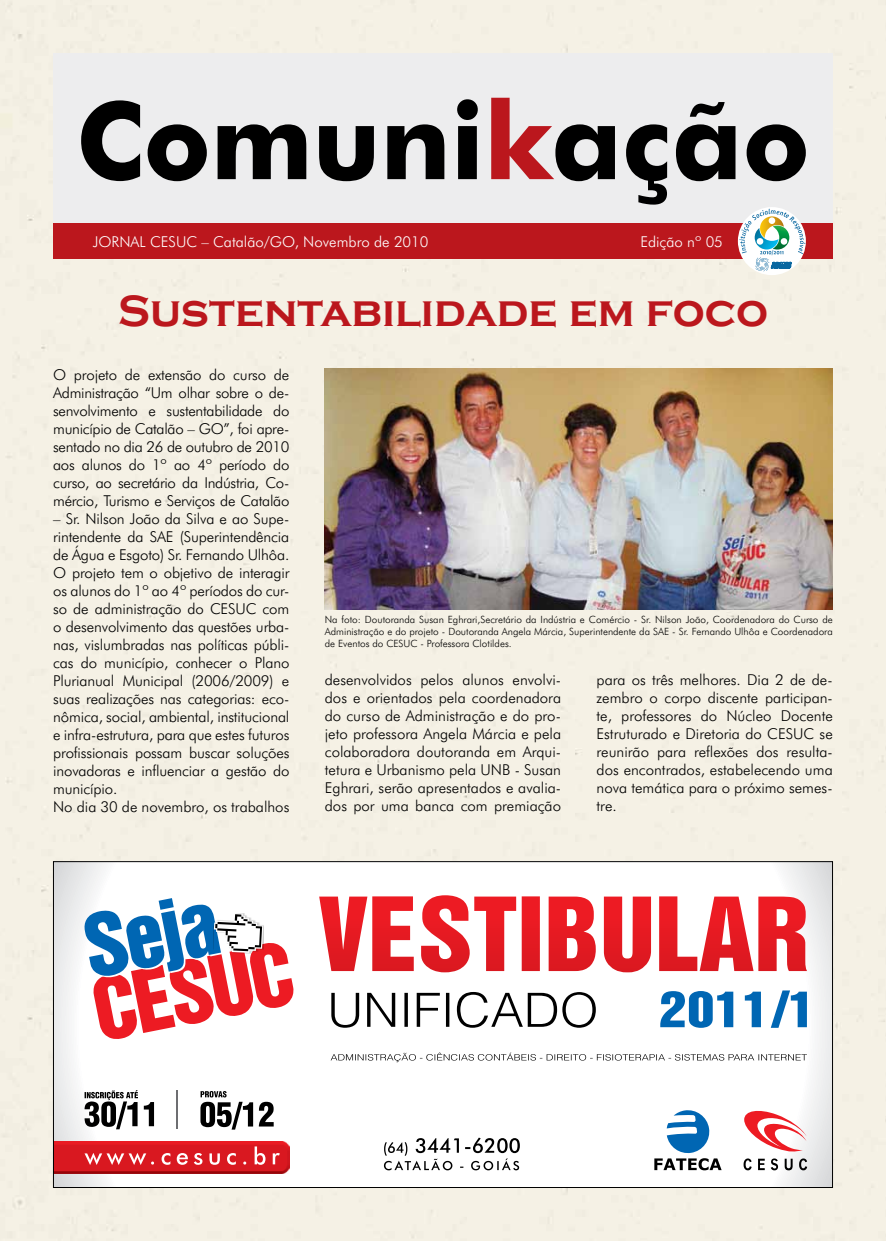
<style>
.page{position:relative;width:886px;height:1241px;background:#fff}
.page>*{position:absolute;margin:0;border:0;box-sizing:border-box;transform-origin:0 0}
.t1{font:700 107.5px "Futura BT";color:#000}
.t2{font:700 45px "Copperplate Gothic";color:#bb171d}
.t3{font:300 15px/18px "Futura BT";letter-spacing:-.01em;color:#000;text-align:justify}
.t4{font:300 15px "Futura BT";color:#fff}
.t5{font:300 10px/12px "Futura BT";color:#000;text-align:justify}
.s1{color:#bb171d}
</style>
<div class="page">
<div style="left:0;top:0;width:886px;height:1240px;background:#f5f1e5"></div>
<div style="left:53px;top:53px;width:780px;height:170px;background:#ededee"></div>
<div style="left:53px;top:223px;width:780px;height:36px;background:#bb171d"></div>
<img style="left:325px;top:368px;width:508px;height:241px">
<svg style="left:55px;top:863px;width:776px;height:322px"></svg>
<svg style="left:331px;top:1052px;width:476px;height:9px"></svg>
<svg style="left:660px;top:990px;width:147px;height:37px"></svg>
<svg style="left:331px;top:991px;width:265px;height:36px"></svg>
<svg style="left:319px;top:895px;width:488px;height:77px"></svg>
<svg style="left:384px;top:1137px;width:136px;height:33px"></svg>
<svg style="left:654px;top:1108px;width:67px;height:62px"></svg>
<svg style="left:744px;top:1107px;width:62px;height:45px"></svg>
<svg style="left:743px;top:1158px;width:64px;height:12px"></svg>
<svg style="left:84px;top:898px;width:210px;height:141px"></svg>
<svg style="left:55px;top:1141px;width:234px;height:32px"></svg>
<svg style="left:85px;top:1089px;width:69px;height:40px"></svg>
<svg style="left:200px;top:1090px;width:74px;height:39px"></svg>
<hr style="left:176px;top:1089px;width:1px;height:39px;background:#6d6e71">
<svg style="left:739px;top:209px;width:66px;height:68px"></svg>
<h1 class="t1" style="left:76px;top:76px;width:735px">Comuni<span class="s1">k</span>ação</h1>
<p class="t4" style="left:93px;top:232px;width:337px">JORNAL CESUC – Catalão/GO, Novembro de 2010</p>
<p class="t4" style="left:640px;top:232px;width:84px">Edição nº 05</p>
<h2 class="t2" style="left:118px;top:286px;width:652px">Sustentabilidade em foco</h2>
<p class="t3" style="left:53px;top:365px;width:238px">O projeto de extensão do curso de Administração “Um olhar sobre o de&shy;senvolvimento e sustentabilidade do município de Catalão – GO”, foi apre&shy;sentado no dia 26 de outubro de 2010 aos alunos do 1º ao 4º período do curso, ao secretário da Indústria, Co&shy;mércio, Turismo e Serviços de Catalão</p>
<p class="t3" style="left:53px;top:509px;width:238px;text-align:left">– Sr. Nilson João da Silva e ao Supe&shy;rintendente da SAE (Superintendência de Água e Esgoto) Sr. Fernando Ulhôa.<br>O projeto tem o objetivo de interagir os alunos do 1º ao 4º períodos do cur&shy;so de administração do CESUC com o desenvolvimento das questões urba&shy;nas, vislumbradas nas políticas públi&shy;cas do município, conhecer o Plano Plurianual Municipal (2006/2009) e suas realizações nas categorias: eco&shy;nômica, social, ambiental, institucional e infra-estrutura, para que estes futuros profissionais possam buscar soluções inovadoras e influenciar a gestão do município.<br>No dia 30 de novembro, os trabalhos</p>
<p class="t5" style="left:325px;top:613px;width:509px">Na foto: Doutoranda Susan Eghrari,Secretário da Indústria e Comércio - Sr. Nilson João, Coordenadora do Curso de Administração e do projeto - Doutoranda Angela Márcia, Superintendente da SAE - Sr. Fernando Ulhôa e Coordenadora de Eventos do CESUC - Professora Clotildes.</p>
<p class="t3" style="left:325px;top:670px;width:238px">desenvolvidos pelos alunos envolvi&shy;dos e orientados pela coordenadora do curso de Administração e do pro&shy;jeto professora Angela Márcia e pela colaboradora doutoranda em Arqui&shy;tetura e Urbanismo pela UNB - Susan Eghrari, serão apresentados e avalia&shy;dos por uma banca com premiação</p>
<p class="t3" style="left:596px;top:670px;width:238px">para os três melhores. Dia 2 de de&shy;zembro o corpo discente participan&shy;te, professores do Núcleo Docente Estruturado e Diretoria do CESUC se reunirão para reflexões dos resulta&shy;dos encontrados, estabelecendo uma nova temática para o próximo semes&shy;tre.</p>
</div>
